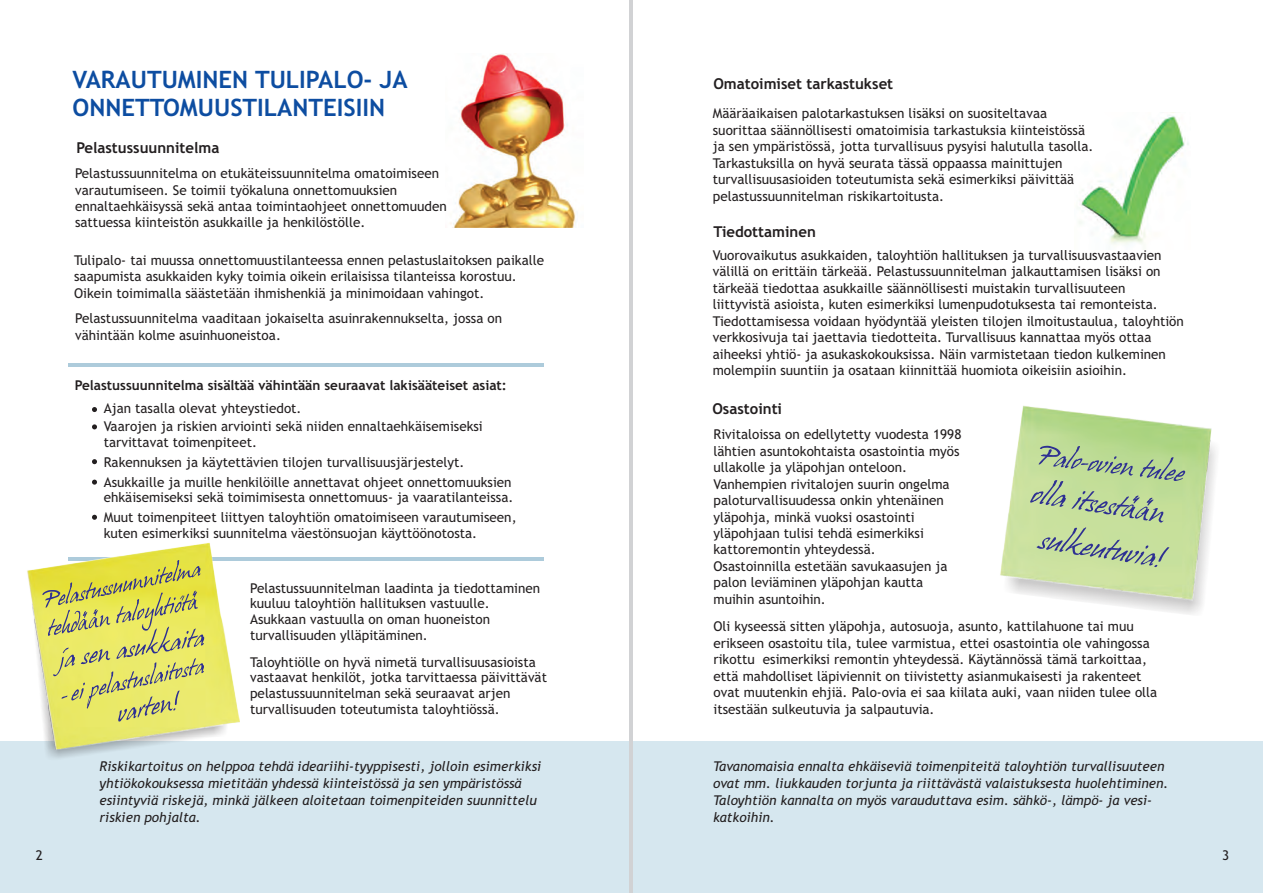
<style>
.page{position:relative;width:1263px;height:893px;background:#fff}
.page>*{position:absolute;margin:0;border:0;box-sizing:border-box;transform-origin:0 0}
.t1{font:700 24px/27.9px "Trebuchet MS";color:#0d4da1}
.t2{font:700 15px "Trebuchet MS";color:#231f20}
.t3{font:13.5px/16.5px "Trebuchet MS";color:#231f20}
.t4{font:italic 13.5px/17px "Trebuchet MS";color:#231f20}
.t5{font:700 13.5px "Trebuchet MS";color:#231f20}
</style>
<div class="page">
<img style="left:450px;top:53px;width:126px;height:175px">
<div style="left:0;top:741px;width:1263px;height:152px;background:#d6e7ef"></div>
<hr style="left:629px;top:0;width:4px;height:893px;background:#d1d2d4">
<img style="left:1079px;top:115px;width:110px;height:129px">
<hr style="left:68px;top:557px;width:476px;height:3px;background:#adcbdb">
<img style="left:27px;top:542px;width:213px;height:216px">
<svg style="left:42px;top:560px;width:162px;height:161px"></svg>
<img style="left:1000px;top:405px;width:216px;height:209px">
<svg style="left:1030px;top:446px;width:155px;height:121px"></svg>
<hr style="left:68px;top:363px;width:476px;height:3px;background:#adcbdb">
<svg style="left:92px;top:407px;width:5px;height:5px"></svg>
<svg style="left:92px;top:424px;width:5px;height:5px"></svg>
<svg style="left:92px;top:459px;width:5px;height:5px"></svg>
<svg style="left:92px;top:480px;width:5px;height:5px"></svg>
<svg style="left:92px;top:515px;width:5px;height:5px"></svg>
<h1 class="t1" style="left:73px;top:68px;width:337px">VARAUTUMINEN TULIPALO- JA<br>ONNETTOMUUSTILANTEISIIN</h1>
<p class="t2" style="left:76px;top:142px;width:145px">Pelastussuunnitelma</p>
<p class="t3" style="left:75px;top:166px;width:373px">Pelastussuunnitelma on etukäteissuunnitelma omatoimiseen varautumiseen. Se toimii työkaluna onnettomuuksien ennaltaehkäisyssä sekä antaa toimintaohjeet onnettomuuden sattuessa kiinteistön asukkaille ja henkilöstölle.</p>
<p class="t3" style="left:74px;top:253px;width:471px">Tulipalo- tai muussa onnettomuustilanteessa ennen pelastuslaitoksen paikalle saapumista asukkaiden kyky toimia oikein erilaisissa tilanteissa korostuu.<br>Oikein toimimalla säästetään ihmishenkiä ja minimoidaan vahingot.</p>
<p class="t3" style="left:75px;top:312px;width:428px">Pelastussuunnitelma vaaditaan jokaiselta asuinrakennukselta, jossa on vähintään kolme asuinhuoneistoa.</p>
<p class="t5" style="left:75px;top:380px;width:434px">Pelastussuunnitelma sisältää vähintään seuraavat lakisääteiset asiat:</p>
<p class="t3" style="left:104px;top:401px;width:381px;line-height:17.7px">Ajan tasalla olevat yhteystiedot.<br>Vaarojen ja riskien arviointi sekä niiden ennaltaehkäisemiseksi</p>
<p class="t3" style="left:104px;top:433px;width:409px;line-height:20px">tarvittavat toimenpiteet.<br>Rakennuksen ja käytettävien tilojen turvallisuusjärjestelyt.<br>Asukkaille ja muille henkilöille annettavat ohjeet onnettomuuksien</p>
<p class="t3" style="left:104px;top:489px;width:414px;line-height:20.1px">ehkäisemiseksi sekä toimimisesta onnettomuus- ja vaaratilanteissa.<br>Muut toimenpiteet liittyen taloyhtiön omatoimiseen varautumiseen,</p>
<p class="t3" style="left:104px;top:526px;width:375px">kuten esimerkiksi suunnitelma väestönsuojan käyttöönotosta.</p>
<p class="t3" style="left:250px;top:581px;width:292px;line-height:15.8px">Pelastussuunnitelman laadinta ja tiedottaminen kuuluu taloyhtiön hallituksen vastuulle.<br>Asukkaan vastuulla on oman huoneiston turvallisuuden ylläpitäminen.</p>
<p class="t3" style="left:250px;top:655px;width:298px;line-height:15.8px">Taloyhtiölle on hyvä nimetä turvallisuusasioista vastaavat henkilöt, jotka tarvittaessa päivittävät pelastussuunnitelman sekä seuraavat arjen turvallisuuden toteutumista taloyhtiössä.</p>
<p class="t4" style="left:100px;top:759px;width:443px">Riskikartoitus on helppoa tehdä ideariihi-tyyppisesti, jolloin esimerkiksi yhtiökokouksessa mietitään yhdessä kiinteistössä ja sen ympäristössä esiintyviä riskejä, minkä jälkeen aloitetaan toimenpiteiden suunnittelu riskien pohjalta.</p>
<p class="t2" style="left:713px;top:78px;width:181px">Omatoimiset tarkastukset</p>
<p class="t3" style="left:713px;top:107px;width:382px">Määräaikaisen palotarkastuksen lisäksi on suositeltavaa suorittaa säännöllisesti omatoimisia tarkastuksia kiinteistössä ja sen ympäristössä, jotta turvallisuus pysyisi halutulla tasolla.<br>Tarkastuksilla on hyvä seurata tässä oppaassa mainittujen turvallisuusasioiden toteutumista sekä esimerkiksi päivittää pelastussuunnitelman riskikartoitusta.</p>
<p class="t2" style="left:713px;top:226px;width:104px">Tiedottaminen</p>
<p class="t3" style="left:713px;top:248px;width:473px">Vuorovaikutus asukkaiden, taloyhtiön hallituksen ja turvallisuusvastaavien välillä on erittäin tärkeää. Pelastussuunnitelman jalkauttamisen lisäksi on tärkeää tiedottaa asukkaille säännöllisesti muistakin turvallisuuteen liittyvistä asioista, kuten esimerkiksi lumenpudotuksesta tai remonteista.<br>Tiedottamisessa voidaan hyödyntää yleisten tilojen ilmoitustaulua, taloyhtiön verkkosivuja tai jaettavia tiedotteita. Turvallisuus kannattaa myös ottaa aiheeksi yhtiö- ja asukaskokouksissa. Näin varmistetaan tiedon kulkeminen molempiin suuntiin ja osataan kiinnittää huomiota oikeisiin asioihin.</p>
<p class="t2" style="left:712px;top:403px;width:71px">Osastointi</p>
<p class="t3" style="left:713px;top:427px;width:249px">Rivitaloissa on edellytetty vuodesta 1998 lähtien asuntokohtaista osastointia myös ullakolle ja yläpohjan onteloon.<br>Vanhempien rivitalojen suurin ongelma paloturvallisuudessa onkin yhtenäinen yläpohja, minkä vuoksi osastointi yläpohjaan tulisi tehdä esimerkiksi kattoremontin yhteydessä.<br>Osastoinnilla estetään savukaasujen ja palon leviäminen yläpohjan kautta muihin asuntoihin.</p>
<p class="t3" style="left:713px;top:620px;width:445px">Oli kyseessä sitten yläpohja, autosuoja, asunto, kattilahuone tai muu erikseen osastoitu tila, tulee varmistua, ettei osastointia ole vahingossa rikottu esimerkiksi remontin yhteydessä. Käytännössä tämä tarkoittaa, että mahdolliset läpiviennit on tiivistetty asianmukaisesti ja rakenteet ovat muutenkin ehjiä. Palo-ovia ei saa kiilata auki, vaan niiden tulee olla itsestään sulkeutuvia ja salpautuvia.</p>
<p class="t4" style="left:713px;top:759px;width:457px">Tavanomaisia ennalta ehkäiseviä toimenpiteitä taloyhtiön turvallisuuteen ovat mm. liukkauden torjunta ja riittävästä valaistuksesta huolehtiminen.<br>Taloyhtiön kannalta on myös varauduttava esim. sähkö-, lämpö- ja vesi&shy;katkoihin.</p>
<p class="t3" style="left:36px;top:848px;width:9px">2</p>
<p class="t3" style="left:1222px;top:848px;width:9px">3</p>
</div>
